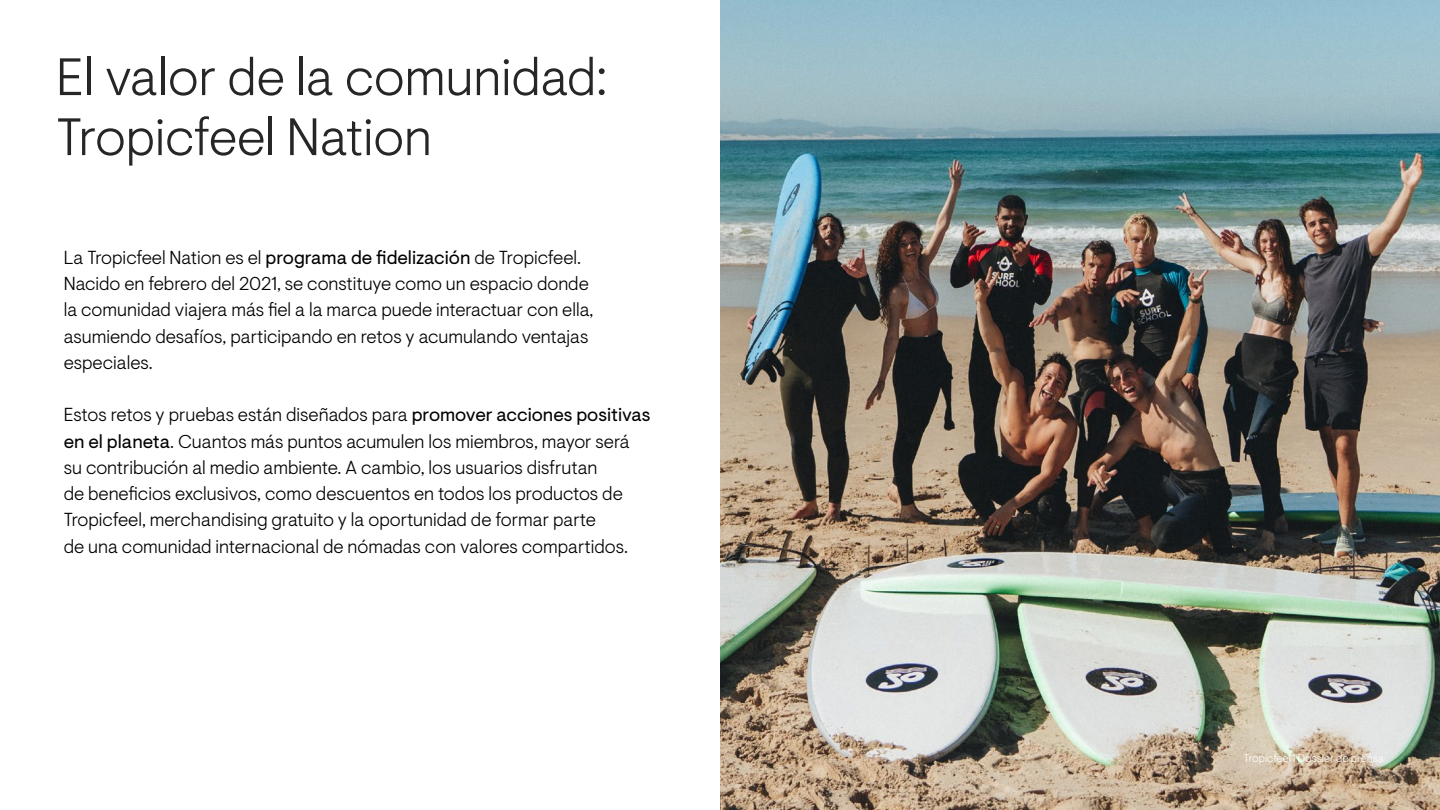
<style>
.page{position:relative;width:1440px;height:810px;background:#fff}
.page>*{position:absolute;margin:0;border:0;box-sizing:border-box;transform-origin:0 0}
.t1{font:300 52.5px/60px "Visuelt Pro";color:#262626}
.t2{font:300 18.75px/26.2px "Visuelt Pro";color:#000}
.t3{font:300 11.25px "Visuelt Pro";color:#fff}
.s1{font-weight:400}
</style>
<div class="page">
<img style="left:720px;top:0;width:720px;height:810px">
<h1 class="t1" style="left:56px;top:49px;width:552px">El valor de la comunidad:<br>Tropicfeel Nation</h1>
<p class="t2" style="left:64px;top:245px;width:531px">La Tropicfeel Nation es el <span class="s1">programa de fidelización</span> de Tropicfeel.<br>Nacido en febrero del 2021, se constituye como un espacio donde la comunidad viajera más fiel a la marca puede interactuar con ella, asumiendo desafíos, participando en retos y acumulando ventajas especiales.</p>
<p class="t2" style="left:64px;top:403px;width:588px">Estos retos y pruebas están diseñados para <span class="s1">promover acciones positivas en el planeta</span>. Cuantos más puntos acumulen los miembros, mayor será su contribución al medio ambiente. A cambio, los usuarios disfrutan<br>de beneficios exclusivos, como descuentos en todos los productos de Tropicfeel, merchandising gratuito y la oportunidad de formar parte<br>de una comunidad internacional de nómadas con valores compartidos.</p>
<p class="t3" style="left:1244px;top:752px;width:141px">Tropicfeel | Dossier de prensa</p>
</div>
